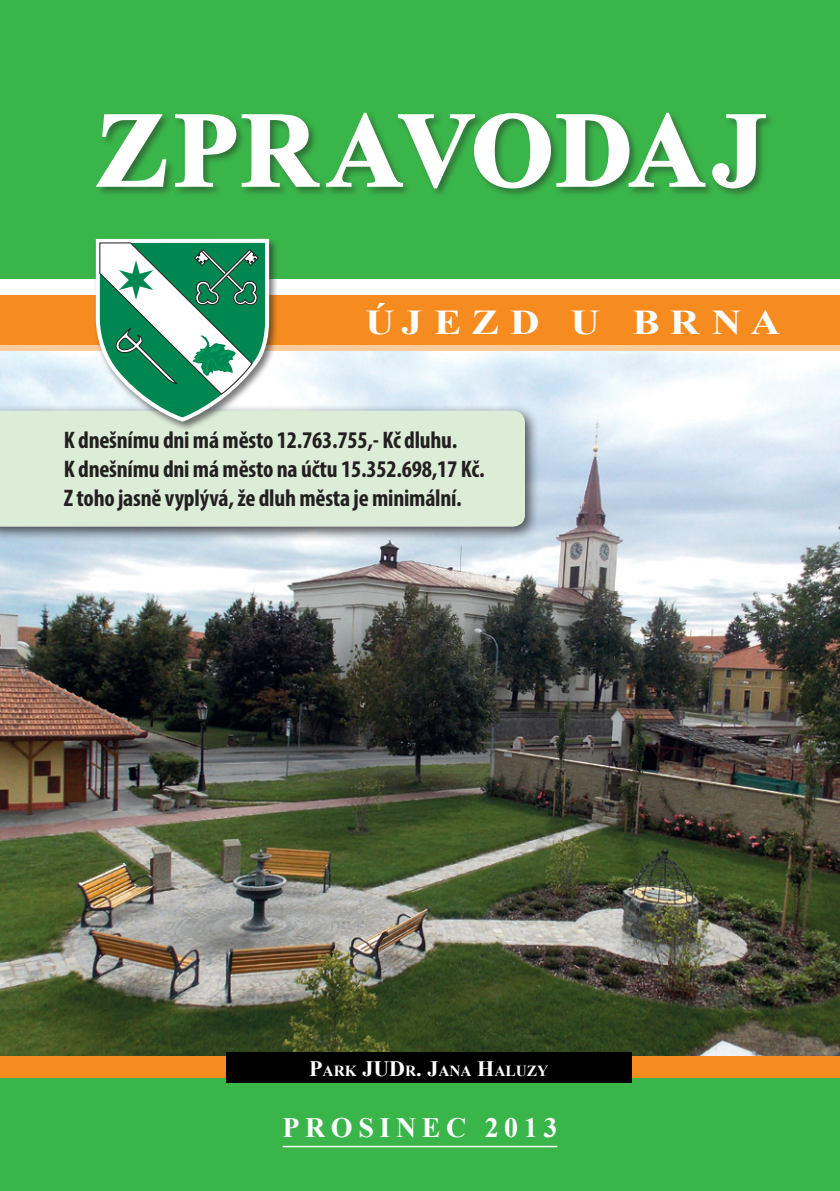
<style>
.page{position:relative;width:840px;height:1191px;background:#fff}
.page>*{position:absolute;margin:0;border:0;box-sizing:border-box;transform-origin:0 0}
.t1{font:700 106.6px "Times New Roman";letter-spacing:.02em;color:#fff}
.t2{font:700 34.8px "Times New Roman";letter-spacing:.24em;color:#fff;scale:1.18 1}
.t3{font:700 28px "Times New Roman";letter-spacing:.2em;color:#fff}
.t4{font:700 condensed 24px/28.8px "Myriad Pro";letter-spacing:-.01em;color:#231f20}
.t5{font:700 15.4px "Times New Roman";color:#fff}
.s1{font-size:22px}
</style>
<div class="page">
<img style="left:0;top:351px;width:839px;height:705px">
<div style="left:0;top:0;width:839px;height:278px;background:#3ab54a"></div>
<div style="left:0;top:1056px;width:839px;height:23px;background:#f68b1f"></div>
<div style="left:0;top:1078px;width:839px;height:113px;background:#3ab54a"></div>
<hr style="left:282px;top:1145px;width:275px;height:2px;background:#fff">
<div style="left:95px;top:110px;width:680px;height:88px;background:#231f20;opacity:.45"></div>
<svg style="left:95px;top:113px;width:72px;height:75px"></svg>
<svg style="left:174px;top:111px;width:592px;height:79px"></svg>
<div style="left:0;top:345px;width:839px;height:6px;background:#fccc9c"></div>
<div style="left:0;top:295px;width:839px;height:50px;background:#f68b1f"></div>
<div style="left:0;top:404px;width:539px;height:138px;background:#231f20;opacity:.75"></div>
<div style="left:0;top:411px;width:524px;height:115px;background:#dcedd7"></div>
<div style="left:93px;top:237px;width:186px;height:194px;background:#231f20;opacity:.59"></div>
<svg style="left:94px;top:237px;width:177px;height:188px;background:#74b599"></svg>
<div style="left:226px;top:1052px;width:405px;height:30px;background:#000001"></div>
<h1 class="t1" style="left:96px;top:76px;width:670px">ZPRAVODAJ</h1>
<h2 class="t2" style="left:365px;top:298px;width:353px">ÚJEZD U BRNA</h2>
<p class="t4" style="left:64px;top:425px;width:422px">K dnešnímu dni má město 12.763.755,- Kč dluhu.<br>K dnešnímu dni má město na účtu 15.352.698,17 Kč.<br>Z toho jasně vyplývá, že dluh města je minimální.</p>
<p class="t5" style="left:309px;top:1060px;width:240px"><span class="s1">P</span>ARK <span class="s1">JUD</span>R<span class="s1">. J</span>ANA <span class="s1">H</span>ALUZY</p>
<p class="t3" style="left:282px;top:1108px;width:276px">PROSINEC 2013</p>
</div>
